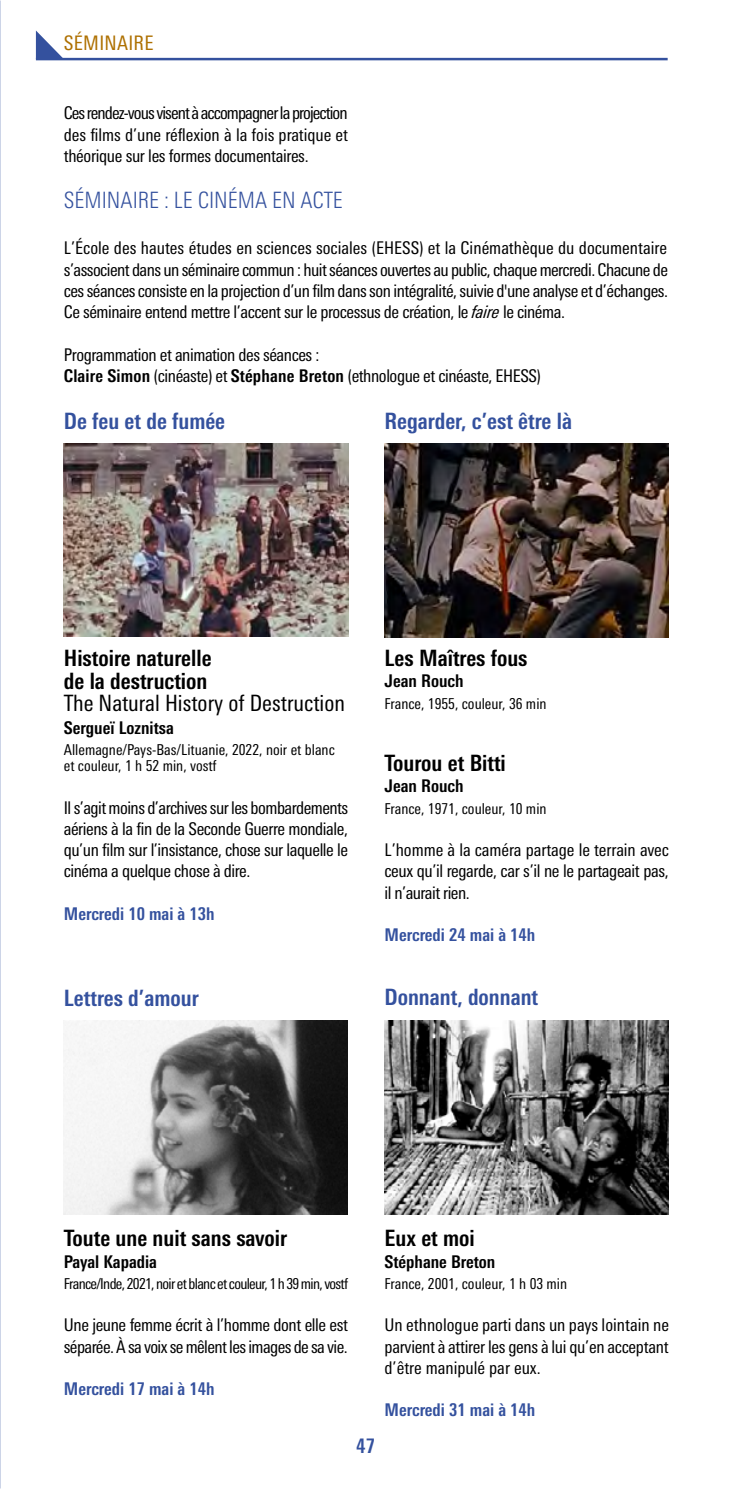
<style>
.page{position:relative;width:745px;height:1489px;background:#fff}
.page>*{position:absolute;margin:0;border:0;box-sizing:border-box;transform-origin:0 0}
.t1{font:700 condensed 22.5px/22.5px "Univers Next Pro";color:#000}
.t2{font:700 condensed 22.5px "Univers Next Pro";color:#34519e}
.t3{font:condensed 22.5px "Univers Next Pro";color:#000}
.t4{font:300 condensed 22.5px "Univers Next Pro";color:#34519e}
.t5{font:condensed 20px "Univers Next Pro";letter-spacing:.015em;color:#ae7001}
.t6{font:700 condensed 20px "Univers Next Pro";color:#34519e}
.t7{font:condensed 17.5px/21.2px "Univers Next Pro";letter-spacing:-.025em;color:#000;text-align:justify}
.t8{font:700 condensed 17.5px "Univers Next Pro";color:#34519e}
.t9{font:700 condensed 17.5px "Univers Next Pro";color:#000}
.t10{font:condensed 15px/16.2px "Univers Next Pro";color:#000}
.t11{font:condensed 15px "Univers Next Pro";letter-spacing:-.045em;color:#000}
.s1{font-style:italic}
.s2{font-weight:700}
</style>
<div class="page">
<hr style="left:36px;top:58px;width:631px;height:2px;background:#34519e">
<svg style="left:36px;top:30px;width:28px;height:28px"></svg>
<img style="left:64px;top:443px;width:284px;height:193px">
<img style="left:64px;top:1020px;width:283px;height:193px">
<img style="left:384px;top:443px;width:284px;height:194px">
<img style="left:384px;top:1020px;width:284px;height:193px">
<p class="t5" style="left:64px;top:32px;width:91px">SÉMINAIRE</p>
<p class="t7" style="left:64px;top:102px;width:285px">Ces rendez-vous visent à accompagner la projection des films d’une réflexion à la fois pratique et théorique sur les formes documentaires.</p>
<p class="t4" style="left:64px;top:187px;width:280px">SÉMINAIRE : LE CINÉMA EN ACTE</p>
<p class="t7" style="left:64px;top:237px;width:605px">L’École des hautes études en sciences sociales (EHESS) et la Cinémathèque du documentaire s’associent dans un séminaire commun : huit séances ouvertes au public, chaque mercredi. Chacune de ces séances consiste en la projection d’un film dans son intégralité, suivie d'une analyse et d’échanges.<br>Ce séminaire entend mettre l’accent sur le processus de création, le <span class="s1">faire</span> le cinéma.</p>
<p class="t7" style="left:64px;top:343px;width:478px">Programmation et animation des séances :<br><span class="s2">Claire Simon</span> (cinéaste) et <span class="s2">Stéphane Breton</span> (ethnologue et cinéaste, EHESS)</p>
<p class="t2" style="left:64px;top:407px;width:163px">De feu et de fumée</p>
<p class="t2" style="left:384px;top:407px;width:189px">Regarder, c’est être là</p>
<p class="t1" style="left:64px;top:646px;width:149px">Histoire naturelle de la destruction</p>
<p class="t3" style="left:64px;top:690px;width:282px">The Natural History of Destruction</p>
<p class="t9" style="left:64px;top:717px;width:111px">Sergueï Loznitsa</p>
<p class="t10" style="left:64px;top:741px;width:272px">Allemagne/Pays-Bas/Lituanie, 2022, noir et blanc et couleur, 1 h 52 min, vostf</p>
<p class="t7" style="left:64px;top:796px;width:286px">Il s’agit moins d’archives sur les bombardements aériens à la fin de la Seconde Guerre mondiale, qu’un film sur l’insistance, chose sur laquelle le cinéma a quelque chose à dire.</p>
<p class="t8" style="left:64px;top:903px;width:152px">Mercredi 10 mai à 13h</p>
<p class="t2" style="left:64px;top:984px;width:136px">Lettres d’amour</p>
<p class="t1" style="left:384px;top:646px;width:144px">Les Maîtres fous</p>
<p class="t9" style="left:384px;top:670px;width:81px">Jean Rouch</p>
<p class="t10" style="left:384px;top:695px;width:163px">France, 1955, couleur, 36 min</p>
<p class="t1" style="left:384px;top:751px;width:123px">Tourou et Bitti</p>
<p class="t9" style="left:384px;top:775px;width:81px">Jean Rouch</p>
<p class="t10" style="left:384px;top:800px;width:163px">France, 1971, couleur, 10 min</p>
<p class="t7" style="left:384px;top:839px;width:286px">L’homme à la caméra partage le terrain avec ceux qu’il regarde, car s’il ne le partageait pas, il n’aurait rien.</p>
<p class="t8" style="left:384px;top:924px;width:152px">Mercredi 24 mai à 14h</p>
<p class="t2" style="left:384px;top:983px;width:155px">Donnant, donnant</p>
<p class="t1" style="left:64px;top:1226px;width:225px">Toute une nuit sans savoir</p>
<p class="t9" style="left:64px;top:1250px;width:94px">Payal Kapadia</p>
<p class="t11" style="left:64px;top:1274px;width:286px">France/Inde, 2021, noir et blanc et couleur, 1 h 39 min, vostf</p>
<p class="t7" style="left:64px;top:1314px;width:285px">Une jeune femme écrit à l’homme dont elle est séparée. À sa voix se mêlent les images de sa vie.</p>
<p class="t8" style="left:64px;top:1378px;width:152px">Mercredi 17 mai à 14h</p>
<p class="t6" style="left:356px;top:1434px;width:20px">47</p>
<p class="t1" style="left:384px;top:1226px;width:92px">Eux et moi</p>
<p class="t9" style="left:384px;top:1250px;width:112px">Stéphane Breton</p>
<p class="t10" style="left:384px;top:1275px;width:184px">France, 2001, couleur, 1 h 03 min</p>
<p class="t7" style="left:384px;top:1314px;width:286px">Un ethnologue parti dans un pays lointain ne parvient à attirer les gens à lui qu’en acceptant d’être manipulé par eux.</p>
<p class="t8" style="left:384px;top:1399px;width:152px">Mercredi 31 mai à 14h</p>
</div>
